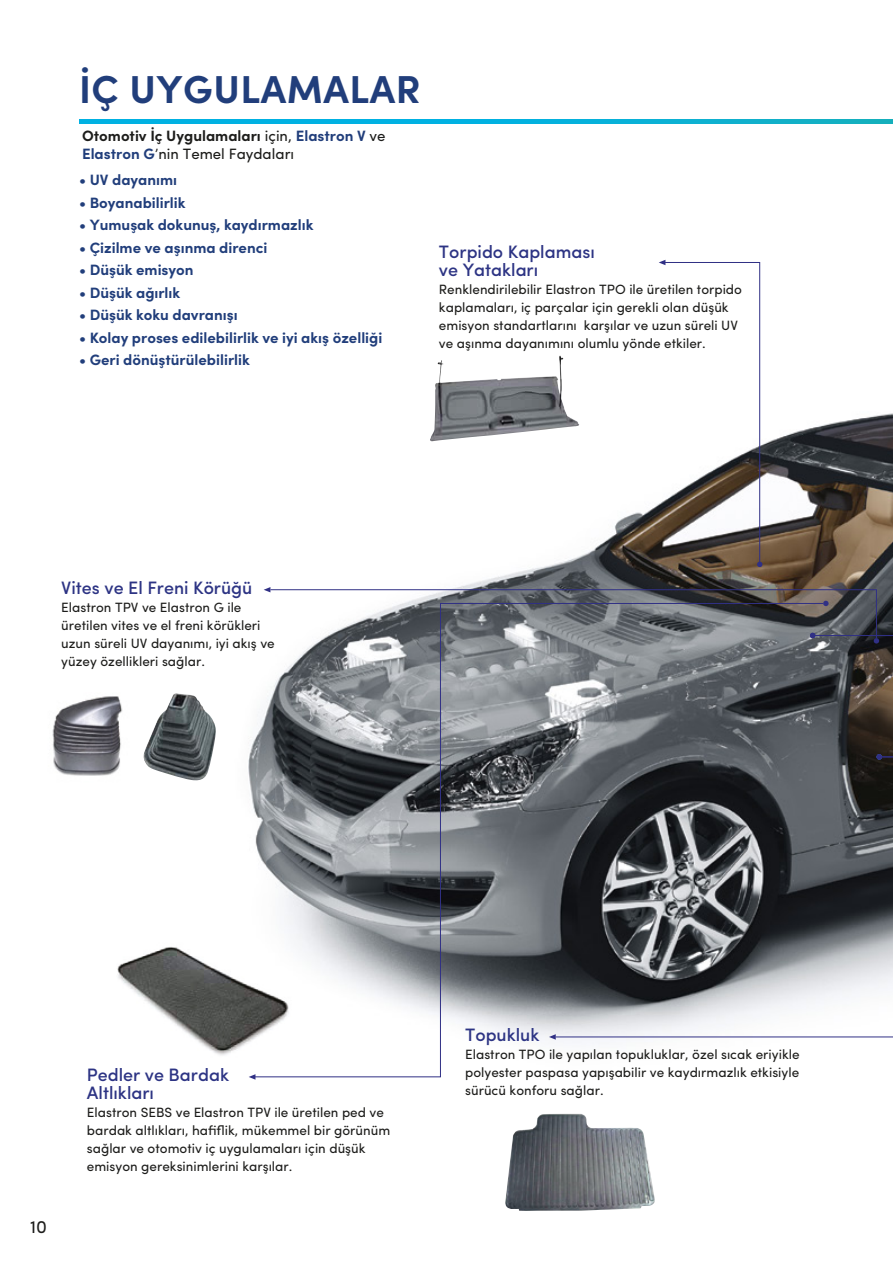
<style>
.page{position:relative;width:893px;height:1263px;background:#fff}
.page>*{position:absolute;margin:0;border:0;box-sizing:border-box;transform-origin:0 0}
.t1{font:700 39px "Sofia Pro";letter-spacing:.015em;color:#213e7b}
.t2{font:500 18px/18px "Sofia Pro";color:#2d3484}
.t3{font:18px "Sofia Pro";color:#1d1d1b}
.t4{font:700 15px "Sofia Pro";color:#213e7b}
.t5{font:15px/18px "Sofia Pro";color:#1d1d1b}
.t6{font:13.5px/18px "Sofia Pro";color:#1d1d1b}
.s1{font-weight:700}
.s2{font-weight:700;color:#213e7b}
</style>
<div class="page">
<img style="left:248px;top:259px;width:645px;height:855px">
<hr style="left:556px;top:1036px;width:337px;height:1px;background:#303085">
<img style="left:117px;top:929px;width:200px;height:165px">
<svg style="left:254px;top:603px;width:570px;height:475px"></svg>
<svg style="left:249px;top:1074px;width:6px;height:6px"></svg>
<svg style="left:659px;top:260px;width:103px;height:307px"></svg>
<svg style="left:549px;top:1034px;width:7px;height:6px"></svg>
<img style="left:430px;top:355px;width:150px;height:86px">
<img style="left:52px;top:696px;width:71px;height:80px">
<img style="left:143px;top:693px;width:73px;height:88px">
<img style="left:505px;top:1114px;width:150px;height:97px">
<svg style="left:264px;top:587px;width:629px;height:56px"></svg>
<svg style="left:876px;top:754px;width:17px;height:6px"></svg>
<svg style="left:79px;top:119px;width:814px;height:4px"></svg>
<h1 class="t1" style="left:79px;top:59px;width:343px">İÇ UYGULAMALAR</h1>
<p class="t5" style="left:82px;top:126px;width:305px"><span class="s1">Otomotiv İç Uygulamaları</span> için, <span class="s2">Elastron V</span> ve<br><span class="s2">Elastron G</span>’nin Temel Faydaları</p>
<p class="t4" style="left:79px;top:169px;width:100px">• UV dayanımı</p>
<p class="t4" style="left:79px;top:191px;width:108px">• Boyanabilirlik</p>
<p class="t4" style="left:79px;top:214px;width:236px">• Yumuşak dokunuş, kaydırmazlık</p>
<p class="t4" style="left:79px;top:236px;width:190px">• Çizilme ve aşınma direnci</p>
<p class="t4" style="left:79px;top:259px;width:116px">• Düşük emisyon</p>
<p class="t4" style="left:79px;top:281px;width:103px">• Düşük ağırlık</p>
<p class="t4" style="left:79px;top:304px;width:160px">• Düşük koku davranışı</p>
<p class="t4" style="left:79px;top:326px;width:305px">• Kolay proses edilebilirlik ve iyi akış özelliği</p>
<p class="t4" style="left:79px;top:349px;width:172px">• Geri dönüştürülebilirlik</p>
<h2 class="t2" style="left:439px;top:241px;width:157px">Torpido Kaplaması ve Yatakları</h2>
<p class="t6" style="left:439px;top:279px;width:305px">Renklendirilebilir Elastron TPO ile üretilen torpido kaplamaları, iç parçalar için gerekli olan düşük emisyon standartlarını karşılar ve uzun süreli UV ve aşınma dayanımını olumlu yönde etkiler.</p>
<h2 class="t2" style="left:61px;top:578px;width:193px">Vites ve El Freni Körüğü</h2>
<p class="t6" style="left:61px;top:598px;width:215px">Elastron TPV ve Elastron G ile üretilen vites ve el freni körükleri uzun süreli UV dayanımı, iyi akış ve yüzey özellikleri sağlar.</p>
<h2 class="t3" style="left:30px;top:1213px;width:18px">10</h2>
<h2 class="t2" style="left:87px;top:1064px;width:144px">Pedler ve Bardak<br>Altlıkları</h2>
<p class="t6" style="left:87px;top:1102px;width:305px">Elastron SEBS ve Elastron TPV ile üretilen ped ve bardak altlıkları, hafiflik, mükemmel bir görünüm sağlar ve otomotiv iç uygulamaları için düşük emisyon gereksinimlerini karşılar.</p>
<h2 class="t2" style="left:465px;top:1025px;width:76px">Topukluk</h2>
<p class="t6" style="left:465px;top:1045px;width:336px;text-align:justify">Elastron TPO ile yapılan topukluklar, özel sıcak eriyikle polyester paspasa yapışabilir ve kaydırmazlık etkisiyle sürücü konforu sağlar.</p>
</div>
